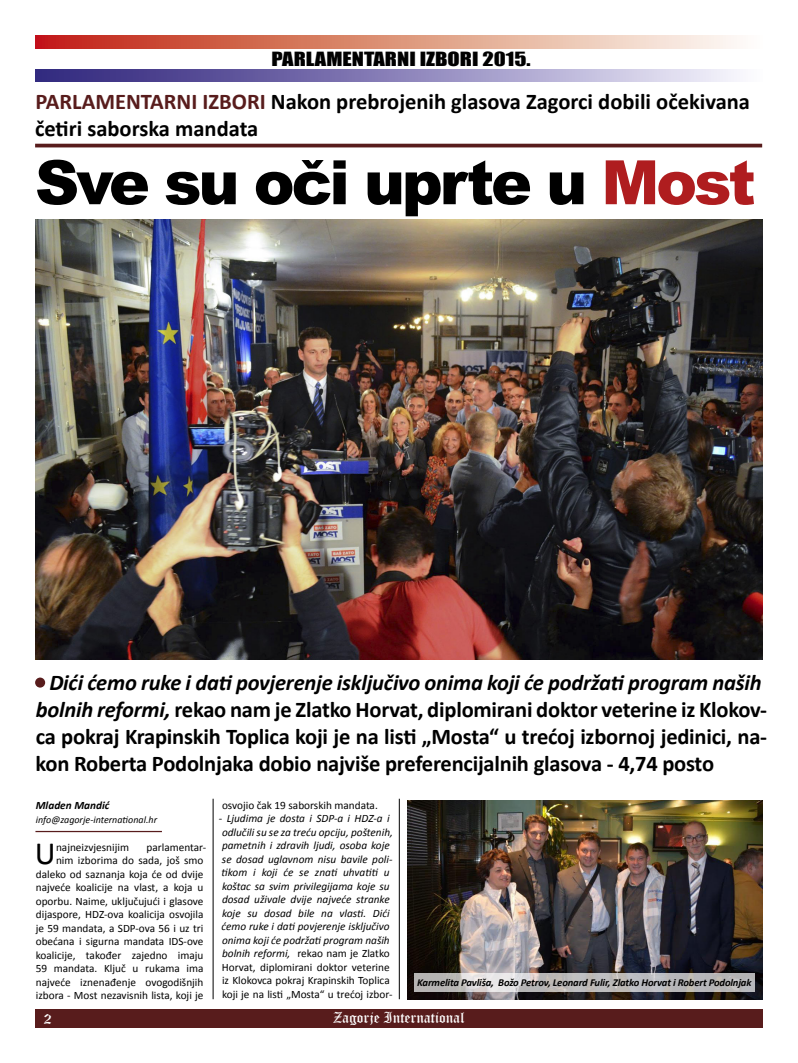
<style>
.page{position:relative;width:798px;height:1063px;background:#fff}
.page>*{position:absolute;margin:0;border:0;box-sizing:border-box;transform-origin:0 0}
.t1{font:900 61.25px "Arial";letter-spacing:-.05em;color:#000}
.t2{font:32.5px "Calibri";color:#000}
.t3{font:700 22.5px/27px "Calibri";letter-spacing:-.01em;color:#000}
.t4{font:18px "Impact";color:#000;scale:1.25 1}
.t5{font:15px "Old English Text";color:#fff}
.t6{font:italic 11.25px/13.5px "Calibri";color:#000}
.t7{font:11.25px/13.5px "Calibri";color:#000;text-align:right}
.t8{font:italic 700 11.25px "Calibri";color:#000}
.t9{font:italic 700 10.62px "Calibri";letter-spacing:-.015em;color:#000}
.t10{font:italic 10px "Calibri";color:#000}
.s1{color:#581c1c}
.s2{color:#af1d1f}
.s3{font-style:italic}
.s4{font-style:normal}
</style>
<div class="page">
<div style="left:35px;top:1009px;width:727px;height:19px;background:#581c1c"></div>
<hr style="left:35px;top:144px;width:726px;height:3px;background:#581c1c">
<div style="left:35px;top:678px;width:10px;height:10px;background:#581c1c;border-radius:50%"></div>
<hr style="left:35px;top:831px;width:127px;height:1px;background:#581c1c">
<svg style="left:36px;top:36px;width:701px;height:13px;background:#dd8f7b"></svg>
<svg style="left:35px;top:69px;width:702px;height:13px;background:#8b84b9"></svg>
<img style="left:35px;top:220px;width:726px;height:439px">
<img style="left:407px;top:800px;width:354px;height:199px">
<svg style="left:414px;top:973px;width:340px;height:18px;background:#c2c0c1"></svg>
<hr style="left:213px;top:799px;width:1px;height:200px;background:#000">
<hr style="left:399px;top:799px;width:1px;height:200px;background:#000">
<h3 class="t4" style="left:271px;top:45px;width:209px">PARLAMENTARNI IZBORI 2015.</h3>
<h3 class="t3" style="left:35px;top:88px;width:716px"><span class="s1">PARLAMENTARNI IZBORI</span> Nakon prebrojenih glasova Zagorci dobili očekivana četiri saborska mandata</h3>
<h1 class="t1" style="left:35px;top:138px;width:722px">Sve su oči uprte u <span class="s2">Most</span></h1>
<p class="t3" style="left:36px;top:669px;width:732px;text-indent:14px"><span class="s3">Dići ćemo ruke i dati povjerenje isključivo onima koji će podržati program naših bolnih reformi,</span> rekao nam je Zlatko Horvat, diplomirani doktor veterine iz Klokov&shy;ca pokraj Krapinskih Toplica koji je na listi „Mosta“ u trećoj izbornoj jedinici, na&shy;kon Roberta Podolnjaka dobio najviše preferencijalnih glasova - 4,74 posto</p>
<p class="t8" style="left:36px;top:798px;width:75px">Mladen Mandić</p>
<p class="t10" style="left:36px;top:813px;width:123px">info@zagorje-international.hr</p>
<h2 class="t2" style="left:35px;top:833px;width:22px">U</h2>
<p class="t7" style="left:56px;top:840px;width:74px">najneizvjesnijim</p>
<p class="t7" style="left:222px;top:798px;width:157px">osvojio čak 19 saborskih mandata.</p>
<p class="t6" style="left:219px;top:811px;width:175px">- Ljudima je dosta i SDP-a i HDZ-a i odlučili su se za treću opciju, poštenih, pametnih i zdravih ljudi, osoba koje se dosad uglavnom nisu bavile poli&shy;tikom i koji će se znati uhvatiti u koštac sa svim privilegijama koje su dosad uživale dvije najveće stranke koje su dosad bile na vlasti. Dići ćemo ruke i dati povjerenje isključivo onima koji će podržati program naših bolnih reformi, <span class="s4">rekao nam je Zlatko Horvat, diplomirani doktor veterine iz Klokovca pokraj Krapinskih Toplica koji je na listi „Mosta“ u trećoj izbor-</span></p>
<p class="t7" style="left:36px;top:840px;width:172px">parlamentar-<br>nim izborima do sada, još smo daleko od saznanja koja će od dvije najveće koalicije na vlast, a koja u oporbu. Naime, uključujući i glasove dijaspore, HDZ-ova koalicija osvojila je 59 mandata, a SDP-ova 56 i uz tri obećana i sigurna mandata IDS-ove koalicije, također zajedno imaju<br>59 mandata. Ključ u rukama ima najveće iznenađenje ovogodišnjih izbora - Most nezavisnih lista, koji je</p>
<p class="t9" style="left:417px;top:975px;width:336px">Karmelita Pavliša, Božo Petrov, Leonard Fulir, Zlatko Horvat i Robert Podolnjak</p>
<h3 class="t5" style="left:44px;top:1009px;width:9px">2</h3>
<h3 class="t5" style="left:333px;top:1008px;width:133px">Zagorje International</h3>
</div>
